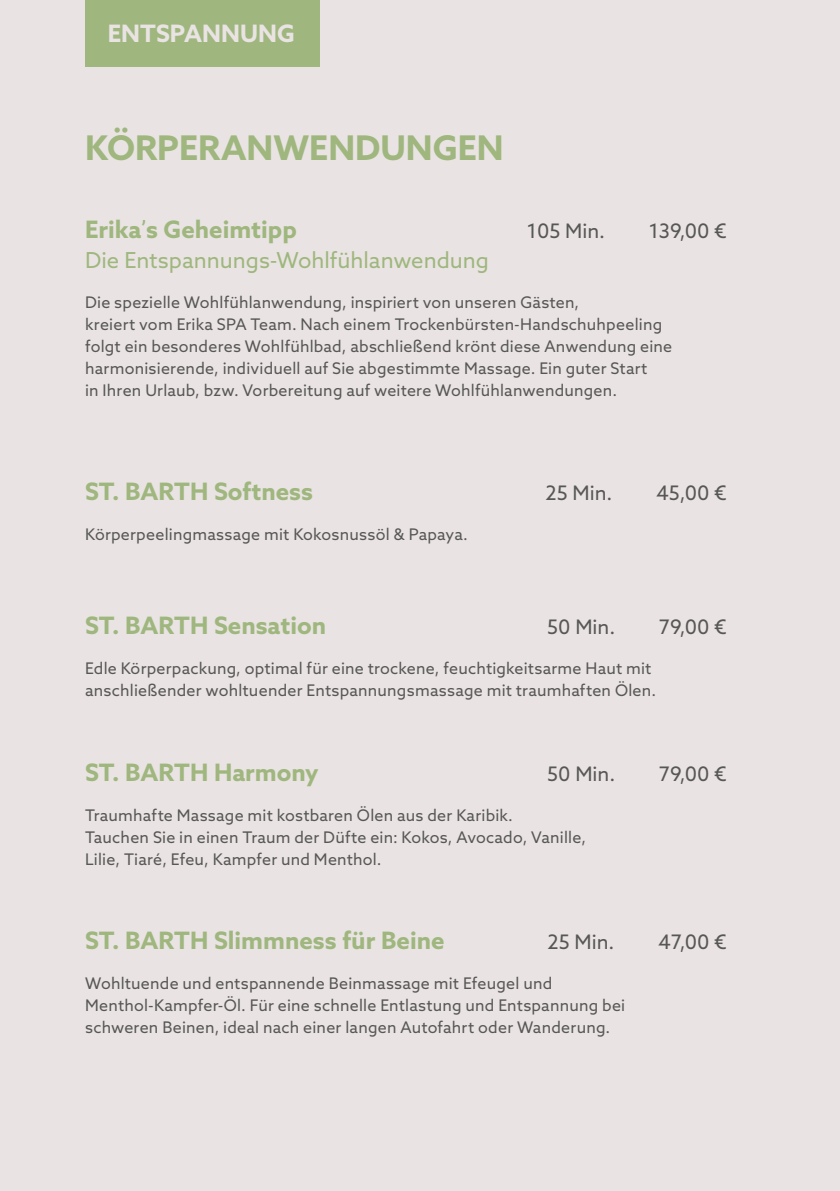
<style>
.page{position:relative;width:840px;height:1191px;background:#fff}
.page>*{position:absolute;margin:0;border:0;box-sizing:border-box;transform-origin:0 0}
.t1{font:700 34px "Azo Sans";color:#9fb77e}
.t2{font:700 24px "Azo Sans";color:#9fb77e}
.t3{font:700 24px "Azo Sans";color:#e9e4e3}
.t4{font:22px "Azo Sans";color:#9fb77e}
.t5{font:20px "Azo Sans";color:#575756}
.t6{font:16px/22px "Azo Sans";letter-spacing:.015em;color:#575756}
.s1{font-family:"Roboto Condensed";font-weight:400}
</style>
<div class="page">
<div style="left:0;top:0;width:839px;height:1191px;background:#e9e4e3"></div>
<div style="left:85px;top:0;width:234px;height:67px;background:#9fb77e"></div>
<h2 class="t3" style="left:108px;top:17px;width:188px">ENTSPANNUNG</h2>
<h1 class="t1" style="left:85px;top:125px;width:420px">KÖRPERANWENDUNGEN</h1>
<h2 class="t2" style="left:85px;top:214px;width:213px">Erika<span class="s1">’</span>s Geheimtipp</h2>
<p class="t5" style="left:526px;top:218px;width:80px">105 Min.</p>
<p class="t5" style="left:648px;top:218px;width:79px">139,00 €</p>
<h3 class="t4" style="left:85px;top:246px;width:405px">Die Entspannungs-Wohlfühlanwendung</h3>
<p class="t6" style="left:85px;top:291px;width:588px">Die spezielle Wohlfühlanwendung, inspiriert von unseren Gästen,<br>kreiert vom Erika SPA Team. Nach einem Trockenbürsten-Handschuhpeeling folgt ein besonderes Wohlfühlbad, abschließend krönt diese Anwendung eine harmonisierende, individuell auf Sie abgestimmte Massage. Ein guter Start<br>in Ihren Urlaub, bzw. Vorbereitung auf weitere Wohlfühlanwendungen.</p>
<h2 class="t2" style="left:85px;top:476px;width:229px">ST. BARTH Softness</h2>
<p class="t5" style="left:545px;top:480px;width:68px">25 Min.</p>
<p class="t5" style="left:655px;top:480px;width:72px">45,00 €</p>
<p class="t6" style="left:85px;top:523px;width:384px">Körperpeelingmassage mit Kokosnussöl &amp; Papaya.</p>
<h2 class="t2" style="left:85px;top:610px;width:242px">ST. BARTH Sensation</h2>
<p class="t5" style="left:547px;top:614px;width:69px">50 Min.</p>
<p class="t5" style="left:658px;top:614px;width:69px">79,00 €</p>
<p class="t6" style="left:85px;top:657px;width:572px">Edle Körperpackung, optimal für eine trockene, feuchtigkeitsarme Haut mit anschließender wohltuender Entspannungsmassage mit traumhaften Ölen.</p>
<h2 class="t2" style="left:85px;top:756px;width:235px">ST. BARTH Harmony</h2>
<p class="t5" style="left:547px;top:760px;width:69px">50 Min.</p>
<p class="t5" style="left:658px;top:760px;width:69px">79,00 €</p>
<p class="t6" style="left:85px;top:803px;width:502px">Traumhafte Massage mit kostbaren Ölen aus der Karibik.<br>Tauchen Sie in einen Traum der Düfte ein: Kokos, Avocado, Vanille,<br>Lilie, Tiaré, Efeu, Kampfer und Menthol.</p>
<h2 class="t2" style="left:85px;top:924px;width:361px">ST. BARTH Slimmness für Beine</h2>
<p class="t5" style="left:547px;top:928px;width:68px">25 Min.</p>
<p class="t5" style="left:657px;top:928px;width:70px">47,00 €</p>
<p class="t6" style="left:85px;top:971px;width:541px">Wohltuende und entspannende Beinmassage mit Efeugel und<br>Menthol-Kampfer-Öl. Für eine schnelle Entlastung und Entspannung bei schweren Beinen, ideal nach einer langen Autofahrt oder Wanderung.</p>
</div>
